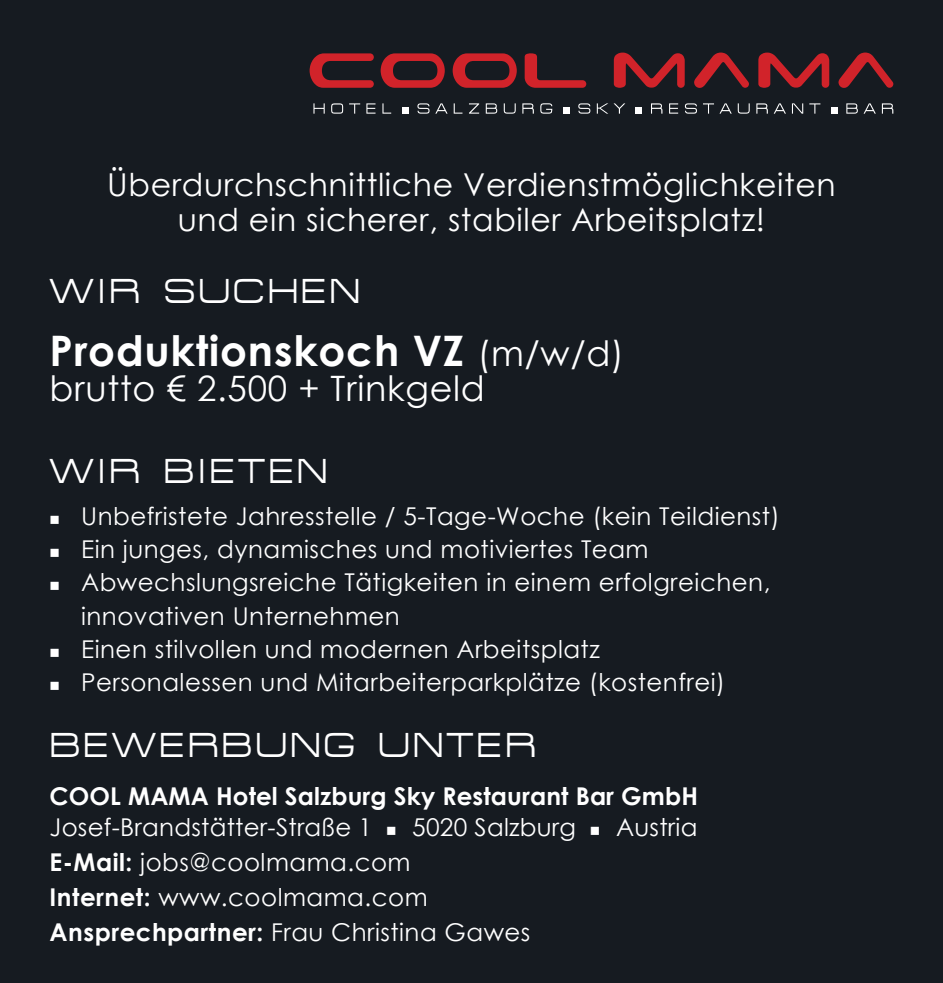
<style>
.page{position:relative;width:943px;height:983px;background:#fff}
.page>*{position:absolute;margin:0;border:0;box-sizing:border-box;transform-origin:0 0}
.t1{font:700 42px "Century Gothic";letter-spacing:.02em;color:#fff}
.t2{font:35px "Micro Extended";letter-spacing:.08em;color:#fff}
.t3{font:35px "Century Gothic";letter-spacing:.02em;color:#fff}
.t4{font:31.5px/35px "Century Gothic";letter-spacing:.02em;color:#fff;text-align:center}
.t5{font:24.5px/35px "Century Gothic";letter-spacing:.02em;color:#fff}
.s1{font-weight:400;font-size:35px}
.s2{font-weight:700}
</style>
<div class="page">
<div style="left:0;top:0;width:943px;height:982px;background:#161b21"></div>
<svg style="left:309px;top:53px;width:65px;height:35px"></svg>
<svg style="left:380px;top:53px;width:65px;height:35px"></svg>
<svg style="left:452px;top:53px;width:65px;height:35px"></svg>
<svg style="left:524px;top:53px;width:62px;height:35px"></svg>
<svg style="left:614px;top:52px;width:70px;height:36px"></svg>
<svg style="left:758px;top:52px;width:71px;height:36px"></svg>
<svg style="left:694px;top:53px;width:55px;height:35px"></svg>
<svg style="left:838px;top:53px;width:55px;height:35px"></svg>
<svg style="left:313px;top:103px;width:12px;height:11px"></svg>
<svg style="left:331px;top:103px;width:12px;height:11px"></svg>
<svg style="left:349px;top:103px;width:11px;height:11px"></svg>
<svg style="left:366px;top:103px;width:9px;height:11px"></svg>
<svg style="left:382px;top:103px;width:9px;height:11px"></svg>
<div style="left:402px;top:107px;width:6px;height:7px;background:#fff"></div>
<svg style="left:417px;top:103px;width:12px;height:11px"></svg>
<svg style="left:435px;top:103px;width:12px;height:11px"></svg>
<svg style="left:453px;top:103px;width:9px;height:11px"></svg>
<svg style="left:469px;top:103px;width:10px;height:11px"></svg>
<svg style="left:486px;top:103px;width:11px;height:11px"></svg>
<svg style="left:504px;top:103px;width:11px;height:11px"></svg>
<svg style="left:522px;top:103px;width:12px;height:11px"></svg>
<svg style="left:540px;top:103px;width:12px;height:11px"></svg>
<div style="left:563px;top:107px;width:6px;height:7px;background:#fff"></div>
<svg style="left:578px;top:103px;width:12px;height:11px"></svg>
<svg style="left:597px;top:103px;width:28px;height:11px"></svg>
<div style="left:635px;top:107px;width:6px;height:7px;background:#fff"></div>
<svg style="left:651px;top:103px;width:11px;height:11px"></svg>
<svg style="left:669px;top:103px;width:9px;height:11px"></svg>
<svg style="left:685px;top:103px;width:12px;height:11px"></svg>
<svg style="left:703px;top:103px;width:28px;height:11px"></svg>
<svg style="left:737px;top:103px;width:12px;height:11px"></svg>
<svg style="left:756px;top:103px;width:11px;height:11px"></svg>
<svg style="left:773px;top:103px;width:13px;height:11px"></svg>
<svg style="left:792px;top:103px;width:11px;height:11px"></svg>
<svg style="left:809px;top:103px;width:11px;height:11px"></svg>
<div style="left:830px;top:107px;width:7px;height:7px;background:#fff"></div>
<svg style="left:846px;top:103px;width:11px;height:11px"></svg>
<svg style="left:863px;top:103px;width:12px;height:11px"></svg>
<svg style="left:881px;top:103px;width:12px;height:11px"></svg>
<p class="t4" style="left:107px;top:167px;width:730px">Überdurchschnittliche Verdienstmöglichkeiten und ein sicherer, stabiler Arbeitsplatz!</p>
<h2 class="t2" style="left:50px;top:272px;width:312px">WIR SUCHEN</h2>
<h1 class="t1" style="left:50px;top:318px;width:576px">Produktionskoch VZ <span class="s1">(m/w/d)</span></h1>
<h2 class="t3" style="left:50px;top:363px;width:437px">brutto € 2.500 + Trinkgeld</h2>
<h2 class="t2" style="left:50px;top:451px;width:279px">WIR BIETEN</h2>
<p class="t5" style="left:50px;top:498px;width:731px">■ Unbefristete Jahresstelle / 5-Tage-Woche (kein Teildienst)</p>
<p class="t5" style="left:50px;top:531px;width:600px">■ Ein junges, dynamisches und motiviertes Team</p>
<p class="t5" style="left:81px;top:565px;width:690px;line-height:33.2px;text-indent:-32px">■ Abwechslungsreiche Tätigkeiten in einem erfolgreichen, innovativen Unternehmen</p>
<p class="t5" style="left:50px;top:631px;width:551px">■ Einen stilvollen und modernen Arbeitsplatz</p>
<p class="t5" style="left:50px;top:664px;width:677px">■ Personalessen und Mitarbeiterparkplätze (kostenfrei)</p>
<h2 class="t2" style="left:50px;top:726px;width:488px">BEWERBUNG UNTER</h2>
<p class="t5" style="left:50px;top:779px;width:650px;line-height:31.5px"><span class="s2">COOL MAMA Hotel Salzburg Sky Restaurant Bar GmbH<br></span>Josef-Brandstätter-Straße 1 ■ 5020 Salzburg ■ Austria</p>
<p class="t5" style="left:50px;top:844px;width:482px"><span class="s2">E-Mail:</span> jobs@coolmama.com<br><span class="s2">Internet:</span> www.coolmama.com<br><span class="s2">Ansprechpartner:</span> Frau Christina Gawes</p>
</div>
